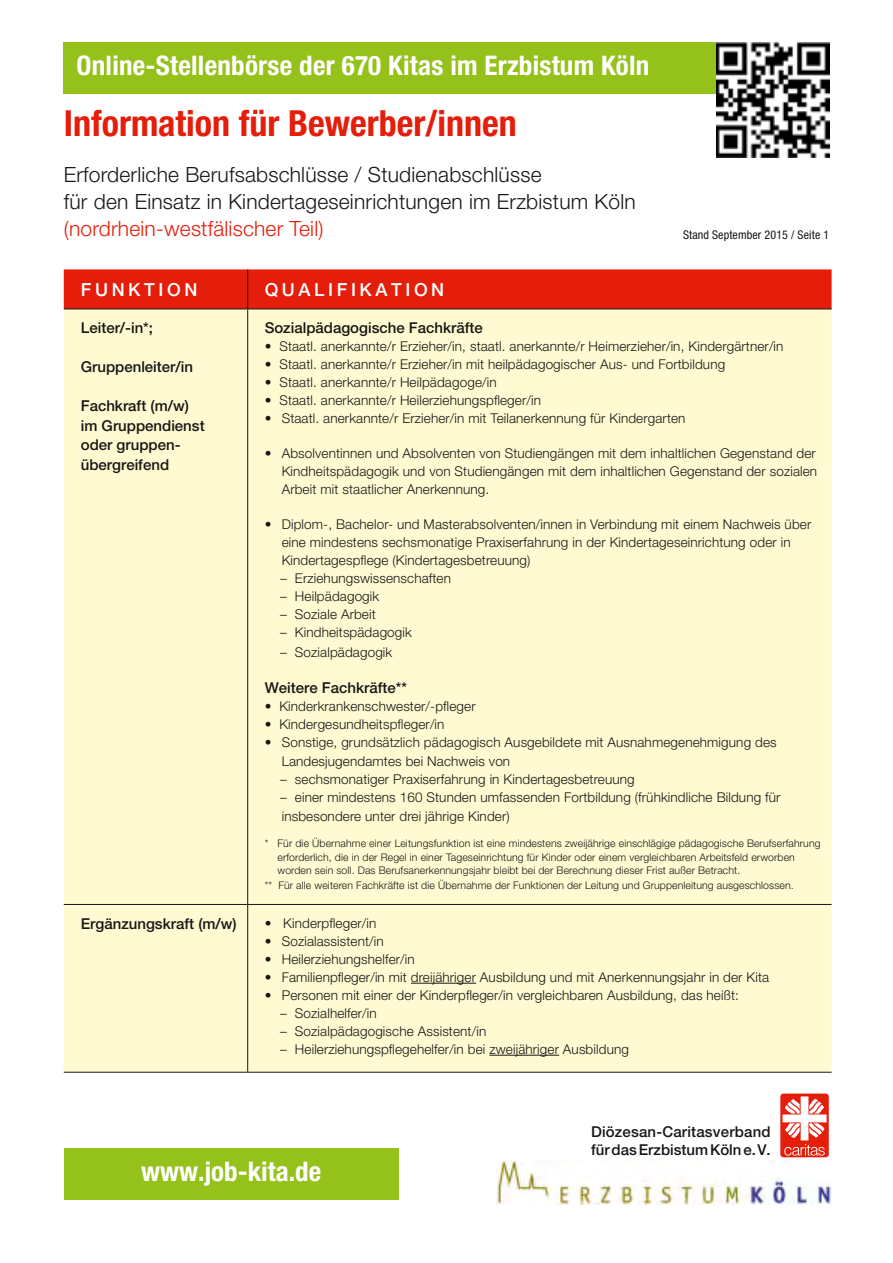
<style>
.page{position:relative;width:893px;height:1263px;background:#fff}
.page>*{position:absolute;margin:0;border:0;box-sizing:border-box;transform-origin:0 0}
.Kopfzeile{font:700 condensed 36px "Helvetica Neue";color:#e41e0a}
.t1{font:700 condensed 27px "Helvetica Neue";letter-spacing:.01em;color:#fff}
.Kopfzeile-2{font:300 21px "Helvetica Neue";letter-spacing:.01em;color:#181716}
.Kopfzeile-3{font:300 21px "Helvetica Neue";letter-spacing:.01em;color:#e41e0a}
.t2{font:500 18px "Helvetica Neue";letter-spacing:.2em;color:#fff}
.t3{font:500 15px/19.5px "Helvetica Neue";color:#181716}
.einzug{font:300 13.5px/18px "Helvetica Neue";letter-spacing:.01em;color:#181716}
.klein{font:condensed 12px "Helvetica Neue";letter-spacing:.01em;color:#181716}
.klein-2{font:300 10.5px/13.5px "Helvetica Neue";letter-spacing:.01em;color:#181716}
</style>
<div class="page">
<div style="left:64px;top:269px;width:768px;height:40px;background:#e41e0a"></div>
<div style="left:64px;top:310px;width:768px;height:762px;background:#fffad1"></div>
<hr style="left:247px;top:269px;width:1px;height:40px;background:#181716">
<hr style="left:247px;top:309px;width:1px;height:595px;background:#181716">
<hr style="left:247px;top:905px;width:1px;height:167px;background:#181716">
<hr style="left:64px;top:1072px;width:184px;height:1px;background:#181716">
<hr style="left:248px;top:1072px;width:584px;height:1px;background:#181716">
<hr style="left:64px;top:309px;width:184px;height:1px;background:#181716">
<hr style="left:248px;top:309px;width:584px;height:1px;background:#181716">
<hr style="left:64px;top:904px;width:184px;height:1px;background:#181716">
<hr style="left:248px;top:904px;width:584px;height:1px;background:#181716">
<hr style="left:411px;top:983px;width:65px;height:1px;background:#181716">
<hr style="left:489px;top:1055px;width:70px;height:1px;background:#181716">
<img style="left:497px;top:1160px;width:335px;height:44px">
<div style="left:64px;top:1148px;width:335px;height:51px;background:#94c11a"></div>
<div style="left:64px;top:43px;width:676px;height:51px;background:#94c11a"></div>
<img style="left:717px;top:43px;width:112px;height:115px">
<div style="left:780px;top:1093px;width:49px;height:64px;background:#e41e0a;border-radius:3px"></div>
<svg style="left:782px;top:1096px;width:44px;height:59px"></svg>
<p class="t1" style="left:77px;top:49px;width:574px">Online-Stellenbörse der 670 Kitas im Erzbistum Köln</p>
<p class="Kopfzeile" style="left:64px;top:101px;width:454px">Information für Bewerber/innen</p>
<p class="Kopfzeile-2" style="left:64px;top:162px;width:479px">Erforderliche Berufsabschlüsse / Studienabschlüsse</p>
<p class="Kopfzeile-2" style="left:64px;top:189px;width:573px">für den Einsatz in Kindertageseinrichtungen im Erzbistum Köln</p>
<p class="Kopfzeile-3" style="left:64px;top:216px;width:261px">(nordrhein-westfälischer Teil)</p>
<p class="klein" style="left:683px;top:227px;width:148px">Stand September 2015 / Seite 1</p>
<p class="t2" style="left:81px;top:279px;width:118px">FUNKTION</p>
<p class="t2" style="left:265px;top:279px;width:181px">QUALIFIKATION</p>
<p class="t3" style="left:81px;top:318px;width:74px">Leiter/-in*;</p>
<p class="t3" style="left:81px;top:357px;width:114px">Gruppenleiter/in</p>
<p class="t3" style="left:81px;top:396px;width:125px">Fachkraft (m/w) im Gruppendienst oder gruppen&shy;übergreifend</p>
<p class="t3" style="left:265px;top:318px;width:220px">Sozialpädagogische Fachkräfte</p>
<p class="einzug" style="left:265px;top:337px;width:520px">• Staatl. anerkannte/r Erzieher/in, staatl. anerkannte/r Heimerzieher/in, Kindergärtner/in</p>
<p class="einzug" style="left:265px;top:355px;width:462px">• Staatl. anerkannte/r Erzieher/in mit heilpädagogischer Aus- und Fortbildung</p>
<p class="einzug" style="left:265px;top:373px;width:233px">• Staatl. anerkannte/r Heilpädagoge/in</p>
<p class="einzug" style="left:265px;top:391px;width:278px">• Staatl. anerkannte/r Heilerziehungspfleger/in</p>
<p class="einzug" style="left:265px;top:409px;width:422px">• Staatl. anerkannte/r Erzieher/in mit Teilanerkennung für Kindergarten</p>
<p class="einzug" style="left:282px;top:444px;width:537px;text-align:justify;text-indent:-17px">• Absolventinnen und Absolventen von Studiengängen mit dem inhaltlichen Gegenstand der Kindheitspädagogik und von Studiengängen mit dem inhaltlichen Gegenstand der sozialen Arbeit mit staatlicher Anerkennung.</p>
<p class="einzug" style="left:282px;top:515px;width:531px;text-indent:-17px">• Diplom-, Bachelor- und Masterabsolventen/innen in Verbindung mit einem Nachweis über eine mindestens sechsmonatige Praxiserfahrung in der Kindertageseinrichtung oder in<br>Kindertagespflege (Kindertagesbetreuung)</p>
<p class="einzug" style="left:280px;top:569px;width:172px">– Erziehungswissenschaften</p>
<p class="einzug" style="left:280px;top:587px;width:101px">– Heilpädagogik</p>
<p class="einzug" style="left:280px;top:605px;width:97px">– Soziale Arbeit</p>
<p class="einzug" style="left:280px;top:623px;width:133px">– Kindheitspädagogik</p>
<p class="einzug" style="left:280px;top:643px;width:114px">– Sozialpädagogik</p>
<p class="t3" style="left:265px;top:678px;width:144px">Weitere Fachkräfte**</p>
<p class="einzug" style="left:265px;top:697px;width:212px">• Kinderkrankenschwester/-pfleger</p>
<p class="einzug" style="left:265px;top:715px;width:181px">• Kindergesundheitspfleger/in</p>
<p class="einzug" style="left:282px;top:733px;width:496px;text-indent:-17px">• Sonstige, grundsätzlich pädagogisch Ausgebildete mit Ausnahmegenehmigung des<br>Landesjugendamtes bei Nachweis von</p>
<p class="einzug" style="left:280px;top:769px;width:356px">– sechsmonatiger Praxiserfahrung in Kindertagesbetreuung</p>
<p class="einzug" style="left:280px;top:787px;width:502px;line-height:19.5px">– einer mindestens 160 Stunden umfassenden Fortbildung (frühkindliche Bildung für insbesondere unter drei jährige Kinder)</p>
<p class="klein-2" style="left:277px;top:836px;width:545px;text-indent:-13px">* Für die Übernahme einer Leitungsfunktion ist eine mindestens zweijährige einschlägige pädagogische Berufserfahrung erforderlich, die in der Regel in einer Tageseinrichtung für Kinder oder einem vergleichbaren Arbeitsfeld erworben worden sein soll. Das Berufsanerkennungsjahr bleibt bei der Berechnung dieser Frist außer Betracht.</p>
<p class="klein-2" style="left:265px;top:878px;width:530px">** Für alle weiteren Fachkräfte ist die Übernahme der Funktionen der Leitung und Gruppenleitung ausgeschlossen.</p>
<p class="t3" style="left:81px;top:914px;width:157px">Ergänzungskraft (m/w)</p>
<p class="einzug" style="left:265px;top:914px;width:113px">• Kinderpfleger/in</p>
<p class="einzug" style="left:265px;top:932px;width:121px">• Sozialassistent/in</p>
<p class="einzug" style="left:265px;top:950px;width:151px">• Heilerziehungshelfer/in</p>
<p class="einzug" style="left:265px;top:968px;width:506px">• Familienpfleger/in mit dreijähriger Ausbildung und mit Anerkennungsjahr in der Kita</p>
<p class="einzug" style="left:265px;top:986px;width:476px">• Personen mit einer der Kinderpfleger/in vergleichbaren Ausbildung, das heißt:</p>
<p class="einzug" style="left:280px;top:1004px;width:98px">– Sozialhelfer/in</p>
<p class="einzug" style="left:280px;top:1022px;width:207px">– Sozialpädagogische Assistent/in</p>
<p class="einzug" style="left:280px;top:1040px;width:350px">– Heilerziehungspflegehelfer/in bei zweijähriger Ausbildung</p>
<p class="t1" style="left:141px;top:1155px;width:181px">www.job-kita.de</p>
<p class="t3" style="left:591px;top:1122px;width:181px">Diözesan-Caritasverband</p>
<p class="t3" style="left:591px;top:1140px;width:181px">für das Erzbistum Köln e.V.</p>
</div>
